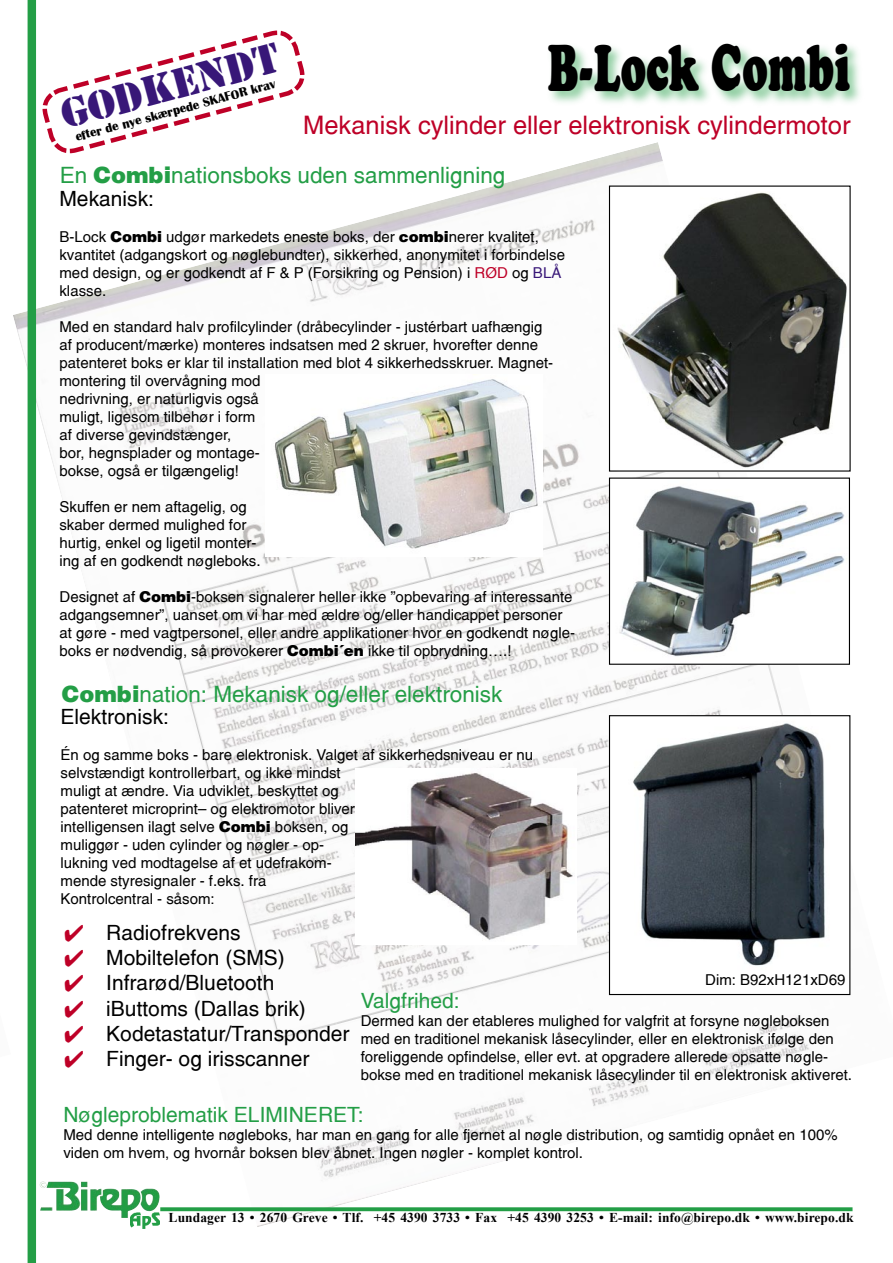
<style>
.page{position:relative;width:893px;height:1263px;background:#fff}
.page>*{position:absolute;margin:0;border:0;box-sizing:border-box;transform-origin:0 0}
.t1{font:900 63px "Cooper BT";color:#000;scale:.63 1}
.t2{font:39px "Stamp Plain";color:#381778}
.t3{font:25.5px "Switzerland";color:#be0027}
.t4{font:22.5px "Switzerland";color:#239e46}
.t5{font:21px "Switzerland";color:#000}
.t6{font:21px "Switzerland";color:#239e46}
.Body_text{font:15px/18px "Switzerland";color:#000}
.t7{font:700 13.5px "Times New Roman";letter-spacing:.005em;color:#000}
.t8{font:700 13.05px "Britannic";color:#000}
.s1{font-family:"Switzerland Black"}
.s2{color:#be0027}
.s3{color:#381778}
</style>
<div class="page">
<img style="left:13px;top:142px;width:840px;height:1085px">
<div style="left:545px;top:41px;width:320px;height:67px;background:#239e46;opacity:.51"></div>
<svg style="left:28px;top:0;width:284px;height:1263px"></svg>
<img style="left:611px;top:188px;width:238px;height:282px">
<img style="left:611px;top:479px;width:237px;height:184px">
<div style="left:609px;top:477px;width:241px;height:188px;border:1px solid #000"></div>
<img style="left:130px;top:1211px;width:30px;height:18px">
<img style="left:40px;top:1181px;width:40px;height:24px">
<div style="left:160px;top:1207px;width:692px;height:4px;border:2px solid #239e46"></div>
<img style="left:266px;top:375px;width:276px;height:182px">
<img style="left:356px;top:768px;width:220px;height:176px">
<div style="left:609px;top:716px;width:241px;height:278px;background:#fff"></div>
<img style="left:633px;top:723px;width:192px;height:243px">
<div style="left:609px;top:715px;width:241px;height:280px;border:1px solid #000"></div>
<p class="t2" style="left:55px;top:90px;width:226px;rotate:-15deg">Godkendt</p>
<p class="t8" style="left:74px;top:130px;width:208px;rotate:-15deg">efter de nye skærpede SKAFOR krav</p>
<p class="t1" style="left:548px;top:31px;width:482px">B-Lock Combi</p>
<p class="t3" style="left:303px;top:109px;width:549px">Mekanisk cylinder eller elektronisk cylindermotor</p>
<p class="t4" style="left:60px;top:161px;width:447px">En <span class="s1">Combi</span>nationsboks uden sammenligning</p>
<p class="t5" style="left:59px;top:186px;width:96px">Mekanisk:</p>
<p class="Body_text" style="left:59px;top:227px;width:507px">B-Lock <span class="s1">Combi</span> udgør markedets eneste boks, der <span class="s1">combi</span>nerer kvalitet, kvantitet (adgangskort og nøglebundter), sikkerhed, anonymitet i forbindelse med design, og er godkendt af F &amp; P (Forsikring og Pension) i <span class="s2">RØD</span> og <span class="s3">BLÅ </span>klasse.</p>
<p class="Body_text" style="left:59px;top:317px;width:495px">Med en standard halv profilcylinder (dråbecylinder - justérbart uafhængig af producent/mærke) monteres indsatsen med 2 skruer, hvorefter denne patenteret boks er klar til installation med blot 4 sikkerhedsskruer. Magnet&shy;montering til overvågning mod<br>nedrivning, er naturligvis også<br>muligt, ligesom tilbehør i form<br>af diverse gevindstænger,<br>bor, hegnsplader og montage-<br>bokse, også er tilgængelig!</p>
<p class="Body_text" style="left:59px;top:497px;width:203px">Skuffen er nem aftagelig, og skaber dermed mulighed for hurtig, enkel og ligetil monter&shy;ing af en godkendt nøgleboks.</p>
<p class="Body_text" style="left:59px;top:587px;width:517px">Designet af <span class="s1">Combi</span>-boksen signalerer heller ikke ”opbevaring af interessante adgangsemner”, uanset om vi har med ældre og/eller handicappet personer at gøre - med vagtpersonel, eller andre applikationer hvor en godkendt nøgle&shy;boks er nødvendig, så provokerer <span class="s1">Combi´en</span> ikke til opbrydning….!</p>
<p class="t4" style="left:62px;top:681px;width:442px"><span class="s1">Combi</span>nation: Mekanisk og/eller elektronisk</p>
<p class="t5" style="left:61px;top:704px;width:110px">Elektronisk:</p>
<p class="Body_text" style="left:61px;top:746px;width:474px">Én og samme boks - bare elektronisk. Valget af sikkerhedsniveau er nu selvstændigt kontrollerbart, og ikke mindst<br>muligt at ændre. Via udviklet, beskyttet og<br>patenteret microprint– og elektromotor bliver<br>intelligensen ilagt selve <span class="s1">Combi</span> boksen, og<br>muliggør - uden cylinder og nøgler - op-<br>lukning ved modtagelse af et udefrakom-<br>mende styresignaler - f.eks. fra</p>
<p class="Body_text" style="left:61px;top:890px;width:156px">Kontrolcentral - såsom:</p>
<p class="t5" style="left:64px;top:920px;width:178px"><span class="s2">✔</span> Radiofrekvens</p>
<p class="t5" style="left:64px;top:945px;width:223px"><span class="s2">✔</span> Mobiltelefon (SMS)</p>
<p class="t5" style="left:64px;top:970px;width:212px"><span class="s2">✔</span> Infrarød/Bluetooth</p>
<p class="t5" style="left:64px;top:995px;width:244px"><span class="s2">✔</span> iButtoms (Dallas brik)</p>
<p class="t5" style="left:64px;top:1021px;width:287px"><span class="s2">✔</span> Kodetastatur/Transponder</p>
<p class="t5" style="left:64px;top:1046px;width:247px"><span class="s2">✔</span> Finger- og irisscanner</p>
<p class="Body_text" style="left:705px;top:971px;width:142px">Dim: B92xH121xD69</p>
<p class="t6" style="left:361px;top:988px;width:100px">Valgfrihed:</p>
<p class="Body_text" style="left:361px;top:1011px;width:493px">Dermed kan der etableres mulighed for valgfrit at forsyne nøgleboksen med en traditionel mekanisk låsecylinder, eller en elektronisk ifølge den foreliggende opfindelse, eller evt. at opgradere allerede opsatte nøgle&shy;bokse med en traditionel mekanisk låsecylinder til en elektronisk aktiveret.</p>
<p class="t6" style="left:63px;top:1102px;width:302px">Nøgleproblematik ELIMINERET:</p>
<p class="Body_text" style="left:63px;top:1126px;width:776px">Med denne intelligente nøgleboks, har man en gang for alle fjernet al nøgle distribution, og samtidig opnået en 100% viden om hvem, og hvornår boksen blev åbnet. Ingen nøgler - komplet kontrol.</p>
<p class="t7" style="left:169px;top:1208px;width:686px">Lundager 13 • 2670 Greve • Tlf. +45 4390 3733 • Fax +45 4390 3253 • E-mail: info@birepo.dk • www.birepo.dk</p>
</div>
